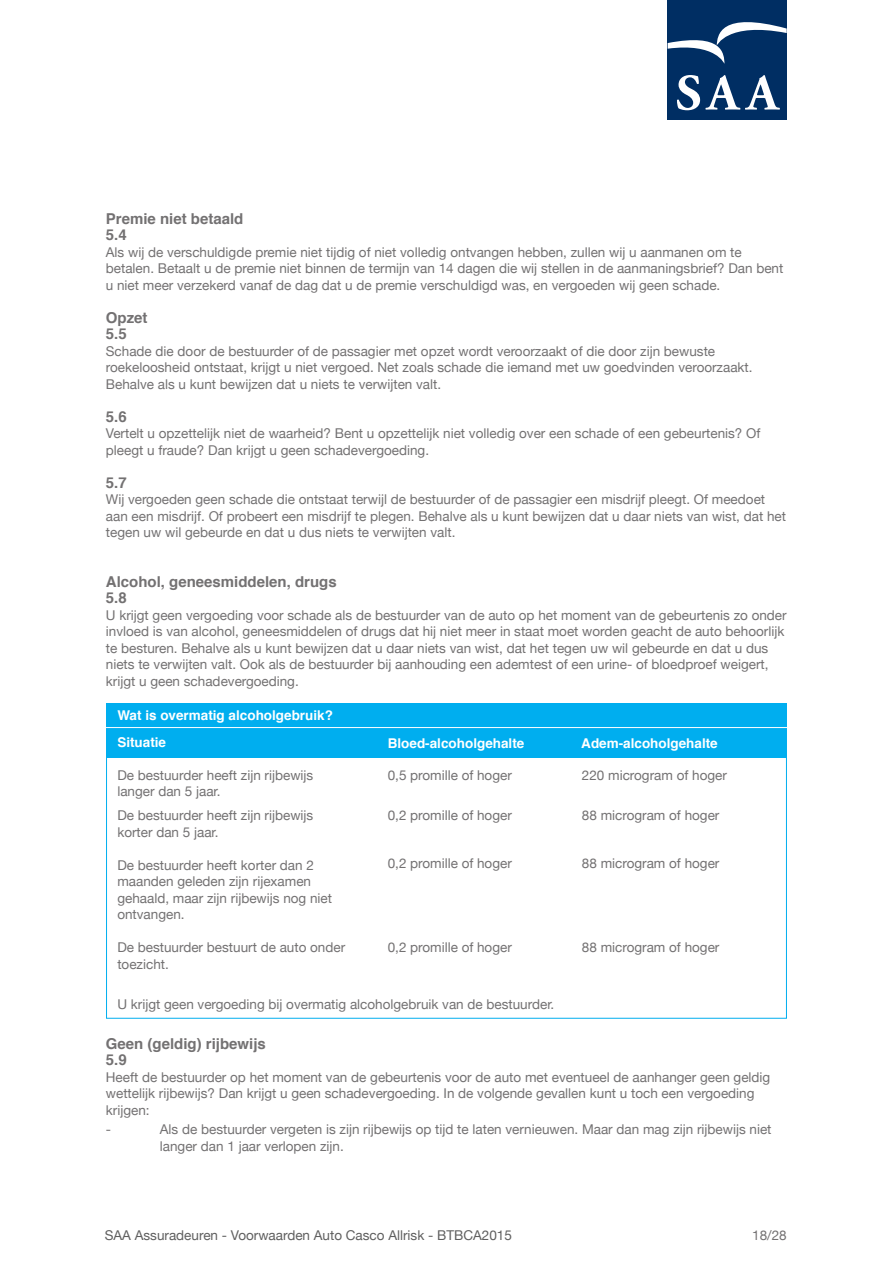
<style>
.page{position:relative;width:893px;height:1263px;background:#fff}
.page>*{position:absolute;margin:0;border:0;box-sizing:border-box;transform-origin:0 0}
.t1{font:700 15px "Helvetica";color:#737172}
.t2{font:13.5px/16.5px "Helvetica Neue";color:#737172}
.t3{font:700 13.5px "Helvetica";color:#fff}
.t4{font:13.5px "Helvetica Neue";color:#5f5f5f}
</style>
<div class="page">
<div style="left:668px;top:0;width:119px;height:119px;background:#002e63"></div>
<svg style="left:677px;top:75px;width:103px;height:35px"></svg>
<svg style="left:668px;top:22px;width:119px;height:42px"></svg>
<div style="left:106px;top:704px;width:681px;height:54px;background:#00aeef"></div>
<hr style="left:97px;top:727px;width:692px;height:1px;background:#fff">
<p class="t1" style="left:106px;top:206px;width:139px">Premie niet betaald</p>
<p class="t1" style="left:106px;top:223px;width:22px">5.4</p>
<p class="t2" style="left:106px;top:245px;width:679px">Als wij de verschuldigde premie niet tijdig of niet volledig ontvangen hebben, zullen wij u aanmanen om te betalen. Betaalt u de premie niet binnen de termijn van 14 dagen die wij stellen in de aanmaningsbrief? Dan bent u niet meer verzekerd vanaf de dag dat u de premie verschuldigd was, en vergoeden wij geen schade.</p>
<p class="t1" style="left:106px;top:305px;width:43px">Opzet</p>
<p class="t1" style="left:106px;top:322px;width:22px">5.5</p>
<p class="t2" style="left:106px;top:344px;width:648px">Schade die door de bestuurder of de passagier met opzet wordt veroorzaakt of die door zijn bewuste roekeloosheid ontstaat, krijgt u niet vergoed. Net zoals schade die iemand met uw goedvinden veroorzaakt.<br>Behalve als u kunt bewijzen dat u niets te verwijten valt.</p>
<p class="t1" style="left:106px;top:404px;width:22px">5.6</p>
<p class="t2" style="left:106px;top:426px;width:656px">Vertelt u opzettelijk niet de waarheid? Bent u opzettelijk niet volledig over een schade of een gebeurtenis? Of pleegt u fraude? Dan krijgt u geen schadevergoeding.</p>
<p class="t1" style="left:106px;top:470px;width:22px">5.7</p>
<p class="t2" style="left:106px;top:492px;width:682px">Wij vergoeden geen schade die ontstaat terwijl de bestuurder of de passagier een misdrijf pleegt. Of meedoet aan een misdrijf. Of probeert een misdrijf te plegen. Behalve als u kunt bewijzen dat u daar niets van wist, dat het tegen uw wil gebeurde en dat u dus niets te verwijten valt.</p>
<p class="t1" style="left:106px;top:569px;width:232px">Alcohol, geneesmiddelen, drugs</p>
<p class="t1" style="left:106px;top:586px;width:22px">5.8</p>
<p class="t2" style="left:106px;top:608px;width:682px">U krijgt geen vergoeding voor schade als de bestuurder van de auto op het moment van de gebeurtenis zo onder invloed is van alcohol, geneesmiddelen of drugs dat hij niet meer in staat moet worden geacht de auto behoorlijk te besturen. Behalve als u kunt bewijzen dat u daar niets van wist, dat het tegen uw wil gebeurde en dat u dus niets te verwijten valt. Ook als de bestuurder bij aanhouding een ademtest of een urine- of bloedproef weigert, krijgt u geen schadevergoeding.</p>
<p class="t3" style="left:117px;top:705px;width:217px">Wat is overmatig alcoholgebruik?</p>
<p class="t3" style="left:117px;top:731px;width:50px">Situatie</p>
<p class="t3" style="left:388px;top:732px;width:138px">Bloed-alcoholgehalte</p>
<p class="t3" style="left:581px;top:732px;width:138px">Adem-alcoholgehalte</p>
<p class="t2" style="left:117px;top:767px;width:197px">De bestuurder heeft zijn rijbewijs langer dan 5 jaar.</p>
<p class="t2" style="left:117px;top:808px;width:197px">De bestuurder heeft zijn rijbewijs korter dan 5 jaar.</p>
<p class="t2" style="left:117px;top:857px;width:216px">De bestuurder heeft korter dan 2 maanden geleden zijn rijexamen gehaald, maar zijn rijbewijs nog niet ontvangen.</p>
<p class="t2" style="left:117px;top:940px;width:229px">De bestuurder bestuurt de auto onder toezicht.</p>
<p class="t2" style="left:117px;top:997px;width:438px">U krijgt geen vergoeding bij overmatig alcoholgebruik van de bestuurder.</p>
<p class="t2" style="left:388px;top:767px;width:126px">0,5 promille of hoger</p>
<p class="t2" style="left:388px;top:808px;width:126px">0,2 promille of hoger</p>
<p class="t2" style="left:388px;top:856px;width:126px">0,2 promille of hoger</p>
<p class="t2" style="left:582px;top:767px;width:147px">220 microgram of hoger</p>
<p class="t2" style="left:582px;top:808px;width:139px">88 microgram of hoger</p>
<p class="t2" style="left:582px;top:856px;width:139px">88 microgram of hoger</p>
<p class="t2" style="left:388px;top:940px;width:126px">0,2 promille of hoger</p>
<p class="t2" style="left:582px;top:940px;width:139px">88 microgram of hoger</p>
<p class="t1" style="left:106px;top:1031px;width:162px">Geen (geldig) rijbewijs</p>
<p class="t1" style="left:106px;top:1048px;width:22px">5.9</p>
<p class="t2" style="left:106px;top:1070px;width:666px">Heeft de bestuurder op het moment van de gebeurtenis voor de auto met eventueel de aanhanger geen geldig wettelijk rijbewijs? Dan krijgt u geen schadevergoeding. In de volgende gevallen kunt u toch een vergoeding krijgen:</p>
<p class="t2" style="left:106px;top:1122px;width:7px">-</p>
<p class="t2" style="left:160px;top:1122px;width:613px">Als de bestuurder vergeten is zijn rijbewijs op tijd te laten vernieuwen. Maar dan mag zijn rijbewijs niet langer dan 1 jaar verlopen zijn.</p>
<p class="t4" style="left:105px;top:1225px;width:409px">SAA Assuradeuren - Voorwaarden Auto Casco Allrisk - BTBCA2015</p>
<p class="t2" style="left:752px;top:1227px;width:36px">18/28</p>
</div>
